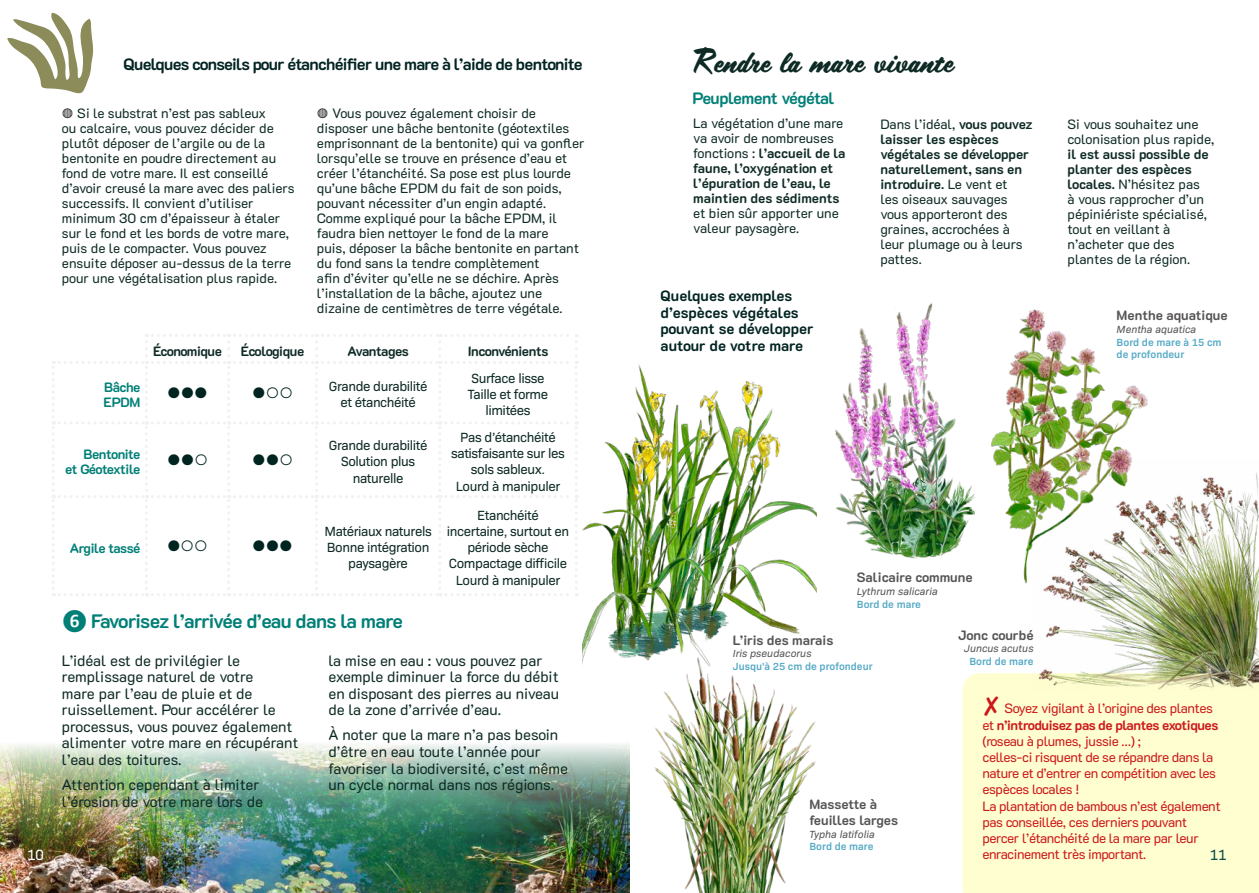
<style>
.page{position:relative;width:1259px;height:893px;background:#fff}
.page>*{position:absolute;margin:0;border:0;box-sizing:border-box;transform-origin:0 0}
.t1{font:30px "Scriptorama JF Tradeshow";color:#0e2a25}
.t2{font:700 19.5px "K2 D";letter-spacing:-.045em;color:#007f77}
.t3{font:700 16.5px "K2 D";letter-spacing:-.04em;color:#002321}
.t4{font:700 16.5px "K2 D";letter-spacing:-.03em;color:#007f77}
.t5{font:15px/16.5px "K2 D";color:#0e2a25}
.t6{font:700 15px/16.5px "K2 D";color:#002321}
.t7{font:15px "Segoe UI Emoji";color:#002520}
.t8{font:15px "Bio Sans";color:#0c4e46}
.t9{font:15px "Bio Sans";color:#fff}
.t10{font:13.5px/15px "K2 D";color:#0e2a25}
.t11{font:13.5px/16.2px "K2 D";letter-spacing:-.03em;color:#cd1719}
.t12{font:13.5px/16.2px "Bio Sans";letter-spacing:-.03em;color:#0e2a25;text-align:center}
.t13{font:700 13.5px/15px "K2 D";color:#0e2a25}
.t14{font:700 13.5px/16.2px "K2 D";color:#555353}
.t15{font:700 13.5px/15px "K2 D";letter-spacing:-.045em;color:#007f77}
.t16{font:700 13.5px "K2 D";letter-spacing:-.03em;color:#0e2a25}
.t17{font:700 13.5px "K2 D";letter-spacing:-.05em;color:#0e2a25}
.t18{font:600 10.5px/12.6px "Bio Sans";color:#56aac6}
.t19{font:italic 10.5px "Bio Sans";color:#555353}
.s1{color:#2c2c2c}
.s2{font-family:"Calibri"}
.s3{font-weight:700}
.s4{font-weight:400}
</style>
<div class="page">
<div style="left:962px;top:673px;width:297px;height:220px;background:#fefed1"></div>
<img style="left:0;top:744px;width:629px;height:149px">
<img style="left:583px;top:365px;width:233px;height:295px">
<img style="left:1032px;top:473px;width:227px;height:218px">
<img style="left:835px;top:302px;width:125px;height:257px">
<img style="left:646px;top:639px;width:170px;height:254px">
<svg style="left:7px;top:13px;width:86px;height:81px"></svg>
<svg style="left:52px;top:334px;width:526px;height:262px"></svg>
<img style="left:960px;top:309px;width:203px;height:287px">
<p class="t9" style="left:27px;top:843px;width:19px">10</p>
<p class="t3" style="left:123px;top:55px;width:461px">Quelques conseils pour étanchéifier une mare à l’aide de bentonite</p>
<p class="t10" style="left:62px;top:106px;width:234px"><span class="s1">◍</span> Si le substrat n’est pas sableux<br>ou calcaire, vous pouvez décider de plutôt déposer de l’argile ou de la bentonite en poudre directement au fond de votre mare. Il est conseillé d’avoir creusé la mare avec des paliers successifs. Il convient d’utiliser minimum 30 cm d’épaisseur à étaler sur le fond et les bords de votre mare, puis de le compacter. Vous pouvez ensuite déposer au-dessus de la terre pour une végétalisation plus rapide.</p>
<p class="t10" style="left:317px;top:106px;width:269px"><span class="s1">◍</span> Vous pouvez également choisir de disposer une bâche bentonite (géotextiles emprisonnant de la bentonite) qui va gonfler lorsqu’elle se trouve en présence d’eau et créer l’étanchéité. Sa pose est plus lourde qu’une bâche EPDM du fait de son poids, pouvant nécessiter d’un engin adapté.<br>Comme expliqué pour la bâche EPDM, il faudra bien nettoyer le fond de la mare<br>puis, déposer la bâche bentonite en partant du fond sans la tendre complètement<br>afin d’éviter qu’elle ne se déchire. Après l’installation de la bâche, ajoutez une dizaine de centimètres de terre végétale.</p>
<p class="t17" style="left:153px;top:344px;width:70px">Économique</p>
<p class="t16" style="left:241px;top:344px;width:65px">Écologique</p>
<p class="t16" style="left:347px;top:344px;width:63px">Avantages</p>
<p class="t16" style="left:468px;top:344px;width:82px">Inconvénients</p>
<p class="t15" style="left:104px;top:380px;width:38px">Bâche<br>EPDM</p>
<p class="t7" style="left:167px;top:384px;width:42px">●●●</p>
<p class="t7" style="left:252px;top:384px;width:42px">●○○</p>
<p class="t12" style="left:329px;top:377px;width:100px">Grande durabilité et étanchéité</p>
<p class="t12" style="left:468px;top:369px;width:82px">Surface lisse<br>Taille et forme limitées</p>
<p class="t15" style="left:65px;top:447px;width:77px;text-align:right">Bentonite<br>et Géotextile</p>
<p class="t7" style="left:167px;top:451px;width:42px">●●○</p>
<p class="t7" style="left:252px;top:451px;width:42px">●●○</p>
<p class="t12" style="left:329px;top:436px;width:100px">Grande durabilité<br>Solution plus naturelle</p>
<p class="t12" style="left:451px;top:428px;width:115px">Pas d’étanchéité satisfaisante sur les sols sableux.<br>Lourd à manipuler</p>
<p class="t15" style="left:70px;top:541px;width:72px">Argile tassé</p>
<p class="t7" style="left:167px;top:537px;width:42px">●○○</p>
<p class="t7" style="left:252px;top:537px;width:41px">●●●</p>
<p class="t12" style="left:324px;top:522px;width:109px">Matériaux naturels<br>Bonne intégration paysagère</p>
<h2 class="t2" style="left:62px;top:610px;width:342px"><span class="s2">❻</span> Favorisez l’arrivée d’eau dans la mare</h2>
<p class="t12" style="left:447px;top:506px;width:124px">Etanchéité incertaine, surtout en période sèche<br>Compactage difficile<br>Lourd à manipuler</p>
<p class="t5" style="left:62px;top:652px;width:238px">L’idéal est de privilégier le remplissage naturel de votre<br>mare par l’eau de pluie et de ruissellement. Pour accélérer le processus, vous pouvez également alimenter votre mare en récupérant l’eau des toitures.</p>
<p class="t5" style="left:62px;top:777px;width:202px">Attention cependant à limiter l’érosion de votre mare lors de</p>
<p class="t5" style="left:328px;top:652px;width:232px">la mise en eau : vous pouvez par exemple diminuer la force du débit en disposant des pierres au niveau de la zone d’arrivée d’eau.</p>
<p class="t5" style="left:328px;top:727px;width:241px">À noter que la mare n’a pas besoin d’être en eau toute l’année pour favoriser la biodiversité, c’est même un cycle normal dans nos régions.</p>
<h1 class="t1" style="left:692px;top:40px;width:262px">Rendre la mare vivante</h1>
<p class="t4" style="left:692px;top:89px;width:143px">Peuplement végétal</p>
<p class="t10" style="left:880px;top:117px;width:154px">Dans l’idéal, <span class="s3">vous pouvez laisser les espèces végétales se développer naturellement, sans en introduire.</span> Le vent et<br>les oiseaux sauvages vous apporteront des graines, accrochées à leur plumage ou à leurs pattes.</p>
<p class="t10" style="left:1067px;top:117px;width:148px">Si vous souhaitez une colonisation plus rapide,</p>
<p class="t13" style="left:693px;top:116px;width:154px"><span class="s4">La végétation d’une mare va avoir de nombreuses fonctions :</span> l’accueil de la faune, l’oxygénation et l’épuration de l’eau, le maintien des sédiments</p>
<p class="t10" style="left:693px;top:206px;width:147px">et bien sûr apporter une valeur paysagère.</p>
<p class="t10" style="left:1067px;top:147px;width:142px"><span class="s3">il est aussi possible de planter des espèces locales.</span> N’hésitez pas à vous rapprocher d’un pépiniériste spécialisé, tout en veillant à n’acheter que des plantes de la région.</p>
<p class="t6" style="left:660px;top:288px;width:155px">Quelques exemples d’espèces végétales pouvant se développer autour de votre mare</p>
<p class="t14" style="left:1116px;top:308px;width:112px">Menthe aquatique</p>
<p class="t19" style="left:1116px;top:321px;width:81px">Mentha aquatica</p>
<p class="t18" style="left:1116px;top:335px;width:106px">Bord de mare à 15 cm de profondeur</p>
<p class="t14" style="left:857px;top:570px;width:117px">Salicaire commune</p>
<p class="t19" style="left:857px;top:584px;width:82px">Lythrum salicaria</p>
<p class="t18" style="left:857px;top:597px;width:66px">Bord de mare</p>
<p class="t14" style="left:958px;top:627px;width:77px">Jonc courbé</p>
<p class="t19" style="left:964px;top:641px;width:71px">Juncus acutus</p>
<p class="t18" style="left:969px;top:654px;width:66px">Bord de mare</p>
<p class="t14" style="left:733px;top:632px;width:102px">L’iris des marais</p>
<p class="t19" style="left:733px;top:646px;width:80px">Iris pseudacorus</p>
<p class="t18" style="left:733px;top:659px;width:141px">Jusqu'à 25 cm de profondeur</p>
<p class="t14" style="left:809px;top:796px;width:90px">Massette à feuilles larges</p>
<p class="t19" style="left:809px;top:826px;width:67px">Typha latifolia</p>
<p class="t18" style="left:809px;top:840px;width:66px">Bord de mare</p>
<p class="t11" style="left:982px;top:701px;width:240px">✘ Soyez vigilant à l’origine des plantes et <span class="s3">n’introduisez pas de plantes exotiques </span>(roseau à plumes, jussie …) ;<br>celles-ci risquent de se répandre dans la nature et d’entrer en compétition avec les espèces locales !<br>La plantation de bambous n’est également pas conseillée, ces derniers pouvant percer l’étanchéité de la mare par leur enracinement très important.</p>
<p class="t8" style="left:1209px;top:843px;width:19px">11</p>
</div>
